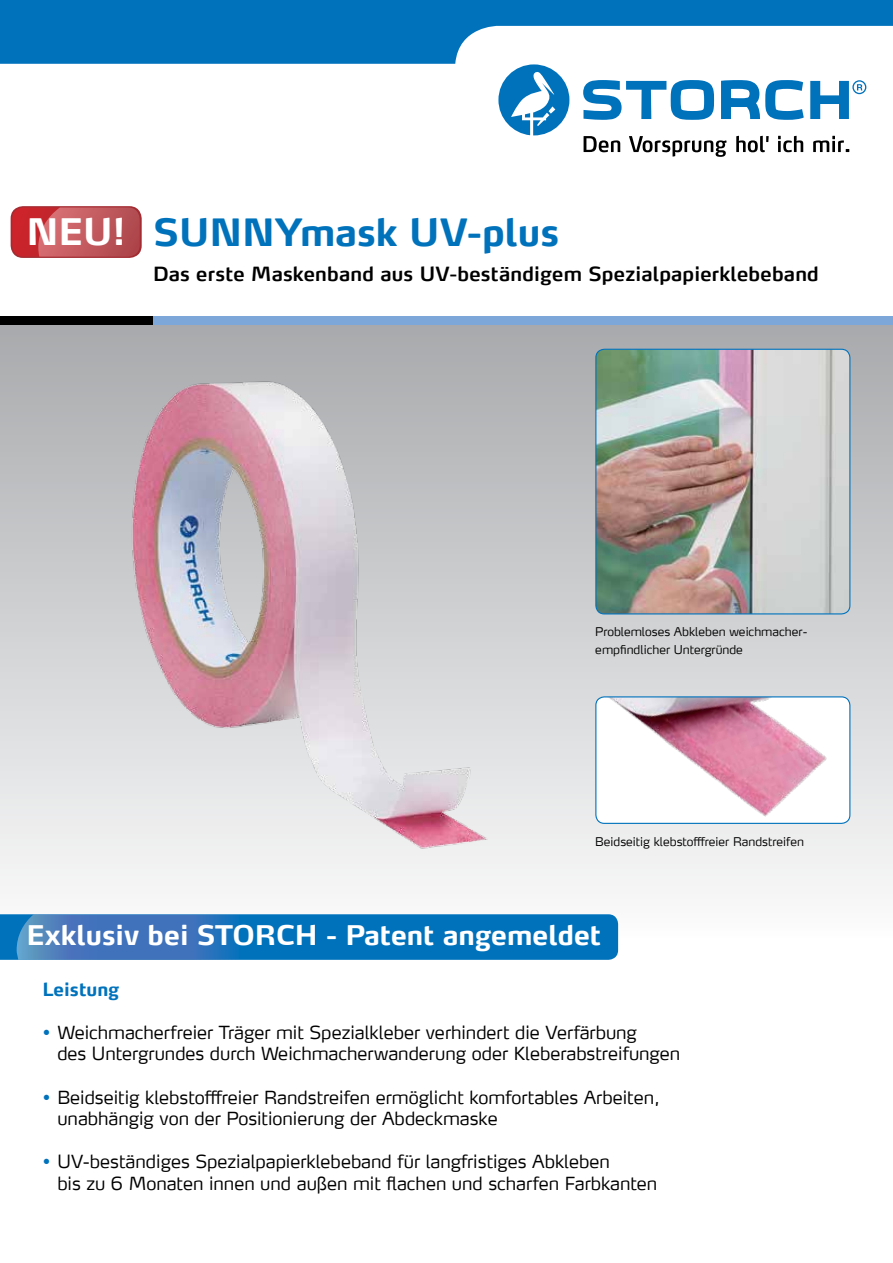
<style>
.page{position:relative;width:893px;height:1263px;background:#fff}
.page>*{position:absolute;margin:0;border:0;box-sizing:border-box;transform-origin:0 0}
.t1{font:700 37.5px "Max LF";color:#0072bc}
.t2{font:700 27px "Max LF";color:#fff}
.t3{font:600 19.5px "Max LF";letter-spacing:.01em;color:#000}
.t4{font:300 18px/21.6px "Max LF";color:#000}
.t5{font:700 18px "Max LF";color:#0072bc}
.t6{font:300 12px/18px "Max LF";color:#000}
.s1{font-size:36.45px;color:#fff}
.s2{color:#0072bc}
</style>
<div class="page">
<svg style="left:0;top:0;width:893px;height:64px;fill:#0072bc"></svg>
<svg style="left:583px;top:80px;width:131px;height:40px"></svg>
<svg style="left:721px;top:80px;width:83px;height:40px"></svg>
<svg style="left:810px;top:81px;width:39px;height:38px"></svg>
<svg style="left:857px;top:84px;width:5px;height:6px"></svg>
<div style="left:852px;top:80px;width:14px;height:14px;border:1px solid #0072bc;border-radius:50%"></div>
<svg style="left:498px;top:64px;width:71px;height:71px"></svg>
<svg style="left:584px;top:136px;width:36px;height:16px"></svg>
<svg style="left:629px;top:136px;width:98px;height:21px"></svg>
<svg style="left:736px;top:136px;width:33px;height:16px"></svg>
<svg style="left:778px;top:136px;width:25px;height:16px"></svg>
<svg style="left:813px;top:136px;width:36px;height:16px"></svg>
<div style="left:0;top:317px;width:893px;height:636px;background:linear-gradient(to bottom,#a5a8ab,#fdfefe)"></div>
<div style="left:11px;top:206px;width:131px;height:52px;background:#a32c32;border-radius:12px"></div>
<div style="left:12px;top:207px;width:127px;height:50px;background:#c9242b;border-radius:12px"></div>
<svg style="left:38px;top:207px;width:102px;height:50px;background:#c1575c"></svg>
<div style="left:0;top:316px;width:153px;height:8px;background:#000"></div>
<div style="left:153px;top:316px;width:740px;height:8px;background:#7da7d8"></div>
<svg style="left:0;top:914px;width:618px;height:46px;background:#1875bc"></svg>
<img style="left:596px;top:349px;width:254px;height:265px">
<div style="left:595px;top:349px;width:255px;height:265px;border:1px solid #0072bc;border-radius:9px"></div>
<img style="left:596px;top:697px;width:254px;height:126px">
<div style="left:595px;top:696px;width:255px;height:128px;border:1px solid #0072bc;border-radius:9px"></div>
<img style="left:111px;top:360px;width:396px;height:508px">
<h1 class="t1" style="left:27px;top:209px;width:534px"><span class="s1">NEU!</span> SUNNYmask UV-plus</h1>
<p class="t3" style="left:153px;top:261px;width:667px">Das erste Maskenband aus UV-beständigem Spezialpapierklebeband</p>
<p class="t6" style="left:595px;top:623px;width:214px">Problemloses Abkleben weichmacher&shy;empfindlicher Untergründe</p>
<p class="t6" style="left:595px;top:832px;width:210px">Beidseitig klebstofffreier Randstreifen</p>
<h2 class="t2" style="left:27px;top:918px;width:576px">Exklusiv bei STORCH - Patent angemeldet</h2>
<p class="t5" style="left:43px;top:978px;width:78px">Leistung</p>
<p class="t4" style="left:57px;top:1021px;width:624px;text-indent:-15px"><span class="s2">•</span> Weichmacherfreier Träger mit Spezialkleber verhindert die Verfärbung<br>des Untergrundes durch Weichmacherwanderung oder Kleberabstreifungen</p>
<p class="t4" style="left:57px;top:1086px;width:604px;text-indent:-15px"><span class="s2">•</span> Beidseitig klebstofffreier Randstreifen ermöglicht komfortables Arbeiten, unabhängig von der Positionierung der Abdeckmaske</p>
<p class="t4" style="left:57px;top:1150px;width:601px;text-indent:-15px"><span class="s2">•</span> UV-beständiges Spezialpapierklebeband für langfristiges Abkleben<br>bis zu 6 Monaten innen und außen mit flachen und scharfen Farbkanten</p>
</div>
